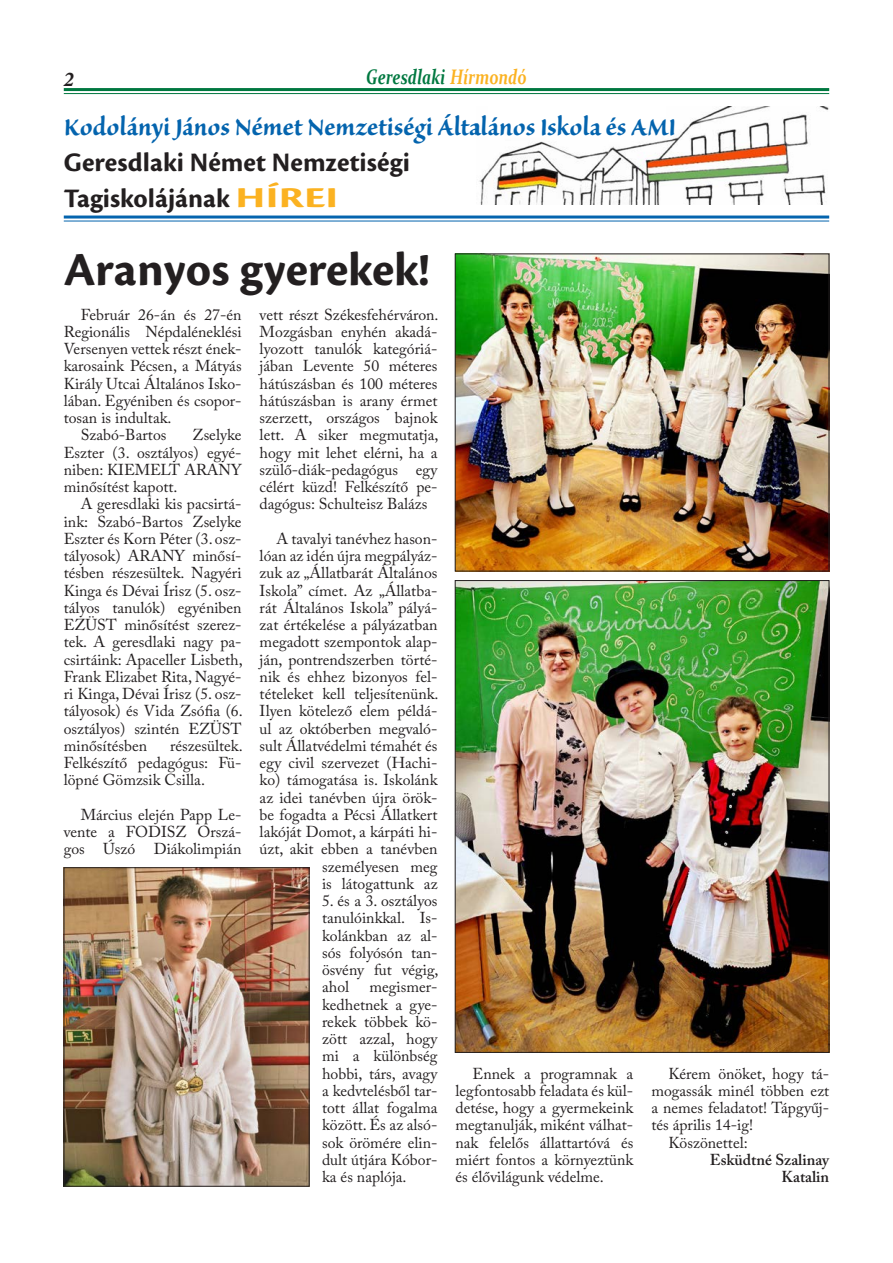
<style>
.page{position:relative;width:893px;height:1263px;background:#fff}
.page>*{position:absolute;margin:0;border:0;box-sizing:border-box;transform-origin:0 0}
.Cím_3hasáb{font:700 49.5px "Cronos Pro";letter-spacing:-.005em;color:#231f20}
.t1{font:700 30px "Sanvito Pro";color:#0464ae;scale:.9 1}
.t2{font:700 27.75px/36px "Cronos Pro";letter-spacing:.005em;color:#231f20}
.t3{font:italic 700 21px "Constantia";color:#007840;scale:.75 1}
.t4{font:italic 700 21px "Minion Pro";color:#231f20}
.Szöveg{font:15.75px/17.2px "Adobe Caslon Pro";color:#231f20;text-align:justify}
.Szöveg-2{font:600 15.75px "Adobe Caslon Pro";color:#231f20}
.s1{color:#fbb221}
.s2{font-size:30px;color:#fbb221}
</style>
<div class="page">
<hr style="left:64px;top:88px;width:765px;height:3px;background:#007840">
<hr style="left:64px;top:93px;width:765px;height:1px;background:#007840">
<hr style="left:64px;top:216px;width:765px;height:3px;background:#0464ae">
<hr style="left:64px;top:221px;width:765px;height:1px;background:#0464ae">
<img style="left:479px;top:106px;width:350px;height:98px">
<img style="left:66px;top:869px;width:241px;height:315px">
<div style="left:64px;top:867px;width:245px;height:319px;border:1px solid #231f20"></div>
<img style="left:457px;top:256px;width:370px;height:313px">
<div style="left:455px;top:254px;width:374px;height:317px;border:1px solid #231f20"></div>
<img style="left:457px;top:582px;width:370px;height:468px">
<h3 class="t4" style="left:64px;top:64px;width:12px">2</h3>
<h3 class="t3" style="left:366px;top:62px;width:215px">Geresdlaki <span class="s1">Hírmondó</span></h3>
<p class="t1" style="left:64px;top:110px;width:682px">Kodolányi János Német Nemzetiségi Általános Iskola és AMI</p>
<p class="t2" style="left:64px;top:145px;width:348px">Geresdlaki Német Nemzetiségi<br>Tagiskolájának <span class="s2">HÍREI</span></p>
<p class="Cím_3hasáb" style="left:64px;top:241px;width:368px">Aranyos gyerekek!</p>
<p class="Szöveg" style="left:64px;top:305px;width:179px;text-indent:17px">Február 26-án és 27-én Regionális Népdaléneklési Versenyen vettek részt ének&shy;karosaink Pécsen, a Mátyás Király Utcai Általános Isko&shy;lában. Egyéniben és csopor&shy;tosan is indultak.</p>
<p class="Szöveg" style="left:81px;top:426px;width:87px">Szabó-Bartos</p>
<p class="Szöveg" style="left:260px;top:305px;width:180px">vett részt Székesfehérváron.<br>Mozgásban enyhén akadá&shy;lyozott tanulók kategóriá&shy;jában Levente 50 méteres hátúszásban és 100 méteres hátúszásban is arany érmet szerzett, országos bajnok lett. A siker megmutatja, hogy mit lehet elérni, ha a szülő-diák-pedagógus egy célért küzd! Felkészítő pe&shy;dagógus: Schulteisz Balázs</p>
<p class="Szöveg" style="left:260px;top:530px;width:180px;text-align:right">A tavalyi tanévhez hason&shy;lóan az idén újra megpályáz&shy;zuk az „Állatbarát Általános<br>Iskola” címet. Az „Állatba&shy;rát Általános Iskola” pályá&shy;zat értékelése a pályázatban megadott szempontok alap&shy;ján, pontrendszerben törté&shy;nik és ehhez bizonyos fel&shy;tételeket kell teljesítenünk.<br>Ilyen kötelező elem példá&shy;ul az októberben megvaló&shy;sult Állatvédelmi témahét és egy civil szervezet (Hachi&shy;ko) támogatása is. Iskolánk az idei tanévben újra örök&shy;be fogadta a Pécsi Állatkert lakóját Domot, a kárpáti hi&shy;úzt, akit ebben a tanévben személyesen meg<br>is látogattunk az</p>
<p class="Szöveg" style="left:322px;top:892px;width:118px">5. és a 3. osztályos tanulóinkkal. Is&shy;kolánkban az al&shy;sós folyósón tan&shy;ösvény fut végig, ahol</p>
<p class="Szöveg" style="left:64px;top:426px;width:179px;text-indent:129px">Zselyke Eszter (3. osztályos) egyé&shy;niben: KIEMELT ARANY minősítést kapott.</p>
<p class="Szöveg" style="left:64px;top:495px;width:180px;text-indent:17px">A geresdlaki kis pacsirtá&shy;ink: Szabó-Bartos Zselyke Eszter és Korn Péter (3. osz&shy;tályosok) ARANY minősí&shy;tésben részesültek. Nagyéri Kinga és Dévai Írisz (5. osz&shy;tályos tanulók) egyéniben EZÜST minősítést szerez&shy;tek. A geresdlaki nagy pa&shy;csirtáink: Apaceller Lisbeth, Frank Elizabet Rita, Nagyé&shy;ri Kinga, Dévai Írisz (5. osz&shy;tályosok) és Vida Zsófia (6. osztályos) szintén EZÜST minősítésben</p>
<p class="Szöveg" style="left:64px;top:737px;width:180px;text-indent:106px">részesültek.<br>Felkészítő pedagógus: Fü&shy;löpné Gömzsik Csilla.</p>
<p class="Szöveg" style="left:64px;top:806px;width:179px;text-indent:17px">Március elején Papp Le&shy;vente a FODISZ Orszá&shy;gos Úszó Diákolimpián</p>
<p class="Szöveg" style="left:322px;top:978px;width:117px;text-indent:47px">megismer&shy;kedhetnek a gye&shy;rekek többek kö&shy;zött azzal, hogy mi a különbség hobbi, társ, avagy a kedvtelésből tar&shy;tott állat fogalma között. És az alsó&shy;sok örömére elin&shy;dult útjára Kóbor&shy;ka és naplója.</p>
<p class="Szöveg" style="left:455px;top:1064px;width:179px;text-indent:17px">Ennek a programnak a legfontosabb feladata és kül&shy;detése, hogy a gyermekeink megtanulják, miként válhat&shy;nak felelős állattartóvá és miért fontos a környeztünk és élővilágunk védelme.</p>
<p class="Szöveg" style="left:651px;top:1064px;width:179px;text-indent:17px">Kérem önöket, hogy tá&shy;mogassák minél többen ezt a nemes feladatot! Tápgyűj&shy;tés április 14-ig!</p>
<p class="Szöveg" style="left:668px;top:1133px;width:81px">Köszönettel:</p>
<p class="Szöveg-2" style="left:710px;top:1150px;width:121px">Esküdtné Szalinay</p>
<p class="Szöveg-2" style="left:781px;top:1167px;width:49px">Katalin</p>
</div>
